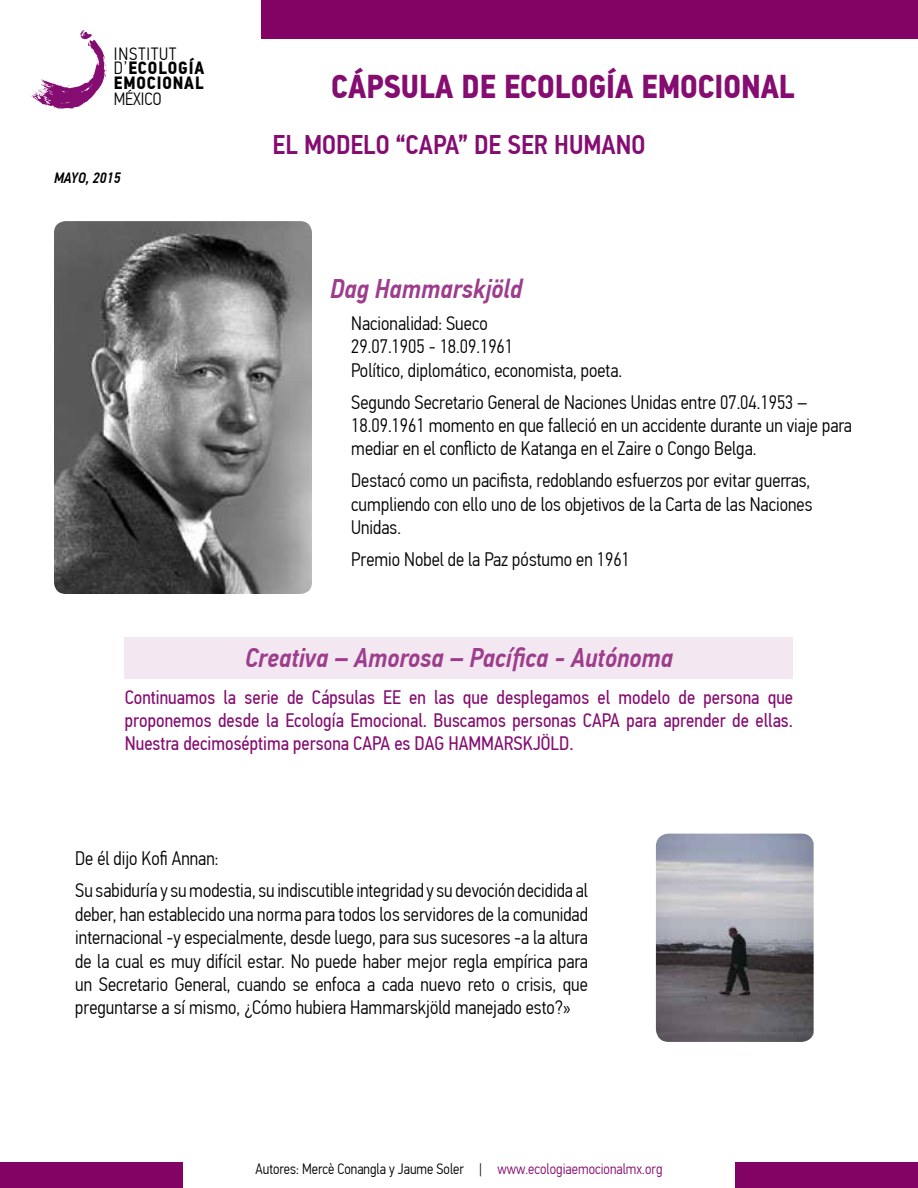
<style>
.page{position:relative;width:918px;height:1188px;background:#fff}
.page>*{position:absolute;margin:0;border:0;box-sizing:border-box;transform-origin:0 0}
.t1{font:700 33px "PF Din Text Cond Pro";color:#850c70}
.t2{font:italic 500 27px "PF Din Text Cond Pro";color:#9d3d8c}
.t3{font:500 27px "PF Din Text Cond Pro";color:#850c70}
.t4{font:300 19.5px/23.4px "PF Din Text Cond Pro";color:#000}
.t5{font:19.5px/23.4px "PF Din Text Cond Pro";color:#850c70;text-align:justify}
.t6{font:700 17.85px/14.7px "PF Din Text Cond Pro";letter-spacing:.05em;color:#000}
.t7{font:300 17.7px "PF Din Text Cond Pro";color:#000}
.t8{font:300 15px "PF Din Text Cond Pro";color:#000}
.t9{font:italic 500 15px "PF Din Text Cond Pro";color:#000}
.s1{font-weight:300}
.s2{color:#850c70}
</style>
<div class="page">
<svg style="left:30px;top:30px;width:76px;height:79px"></svg>
<div style="left:262px;top:0;width:656px;height:39px;background:#820363"></div>
<div style="left:735px;top:1162px;width:183px;height:26px;background:#820363"></div>
<div style="left:0;top:1162px;width:183px;height:26px;background:#820363"></div>
<div style="left:125px;top:638px;width:668px;height:41px;background:#f3e7f1"></div>
<img style="left:54px;top:221px;width:258px;height:373px">
<img style="left:656px;top:834px;width:158px;height:208px">
<p class="t6" style="left:114px;top:47px;width:92px"><span class="s1">INSTITUT<br>D’</span>ECOLOGÍA<br>EMOCIONAL</p>
<p class="t7" style="left:114px;top:89px;width:49px">MÉXICO</p>
<p class="t9" style="left:54px;top:169px;width:68px">MAYO, 2015</p>
<h1 class="t1" style="left:331px;top:67px;width:465px">CÁPSULA DE ECOLOGÍA EMOCIONAL</h1>
<h2 class="t3" style="left:273px;top:129px;width:374px">EL MODELO “CAPA” DE SER HUMANO</h2>
<h2 class="t2" style="left:330px;top:273px;width:194px">Dag Hammarskjöld</h2>
<p class="t4" style="left:351px;top:312px;width:272px">Nacionalidad: Sueco<br>29.07.1905 - 18.09.1961<br>Político, diplomático, economista, poeta.</p>
<p class="t4" style="left:351px;top:390px;width:502px">Segundo Secretario General de Naciones Unidas entre 07.04.1953 –<br>18.09.1961 momento en que falleció en un accidente durante un viaje para mediar en el conflicto de Katanga en el Zaire o Congo Belga.</p>
<p class="t4" style="left:351px;top:469px;width:463px;text-align:justify">Destacó como un pacifista, redoblando esfuerzos por evitar guerras, cumpliendo con ello uno de los objetivos de la Carta de las Naciones Unidas.</p>
<p class="t4" style="left:351px;top:548px;width:280px">Premio Nobel de la Paz póstumo en 1961</p>
<h2 class="t2" style="left:245px;top:641px;width:429px">Creativa – Amorosa – Pacífica - Autónoma</h2>
<p class="t5" style="left:125px;top:685px;width:670px">Continuamos la serie de Cápsulas EE en las que desplegamos el modelo de persona que proponemos desde la Ecología Emocional. Buscamos personas CAPA para aprender de ellas.<br>Nuestra decimoséptima persona CAPA es DAG HAMMARSKJÖLD.</p>
<p class="t4" style="left:75px;top:843px;width:514px;line-height:32px">De él dijo Kofi Annan:<br>Su sabiduría y su modestia, su indiscutible integridad y su devoción decidida al</p>
<p class="t4" style="left:75px;top:902px;width:514px;text-align:justify">deber, han establecido una norma para todos los servidores de la comunidad internacional -y especialmente, desde luego, para sus sucesores -a la altura de la cual es muy difícil estar. No puede haber mejor regla empírica para un Secretario General, cuando se enfoca a cada nuevo reto o crisis, que preguntarse a sí mismo, ¿Cómo hubiera Hammarskjöld manejado esto?»</p>
<p class="t8" style="left:255px;top:1160px;width:409px">Autores: Mercè Conangla y Jaume Soler | <span class="s2">www.ecologiaemocionalmx.org</span></p>
</div>
